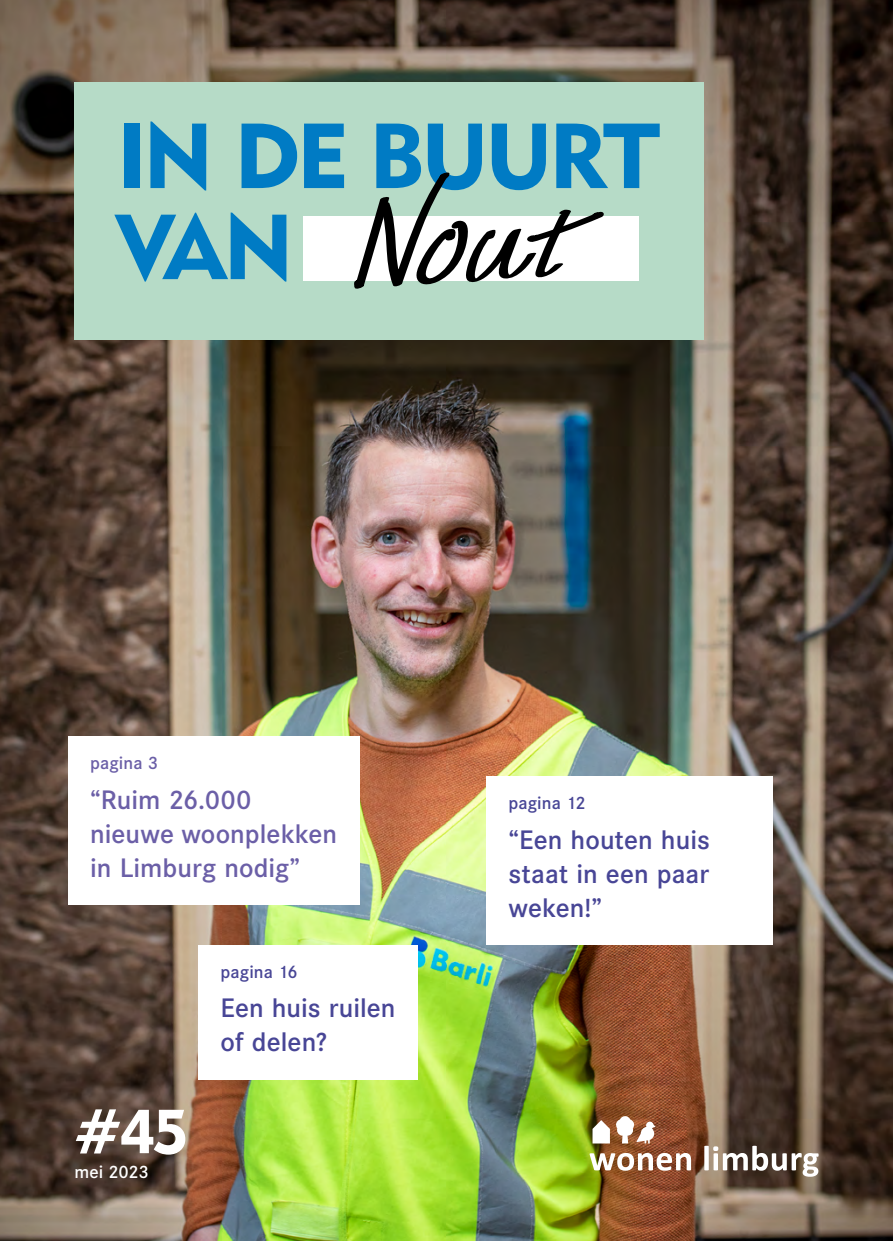
<style>
.page{position:relative;width:893px;height:1241px;background:#fff}
.page>*{position:absolute;margin:0;border:0;box-sizing:border-box;transform-origin:0 0}
.t1{font:91px/91px "Geometric 415 BT Black A";letter-spacing:-.04em;color:#007bc4}
.t2{font:61.25px "Geometric 415 BT Black A";color:#fff}
.t3{font:500 26.25px/34.1px "Corporate S";letter-spacing:.005em;color:#484696;text-align:justify}
.t4{font:500 26.25px/34.1px "Corporate S";color:#6b5fa7}
.t5{font:500 17.5px "Corporate S";letter-spacing:.005em;color:#484696}
.t6{font:500 17.5px "Corporate S";letter-spacing:-.02em;color:#fff}
.t7{font:500 17.5px "Corporate S";letter-spacing:.005em;color:#6b5fa7}
</style>
<div class="page">
<img style="left:0;top:0;width:893px;height:1240px">
<div style="left:74px;top:82px;width:630px;height:258px;background:#b6dbc7"></div>
<div style="left:303px;top:216px;width:336px;height:65px;background:#fff"></div>
<svg style="left:592px;top:1119px;width:18px;height:24px"></svg>
<svg style="left:616px;top:1115px;width:39px;height:28px"></svg>
<svg style="left:590px;top:1152px;width:101px;height:18px"></svg>
<svg style="left:704px;top:1145px;width:115px;height:31px"></svg>
<div style="left:486px;top:776px;width:286px;height:168px;background:#fff"></div>
<div style="left:198px;top:944px;width:220px;height:135px;background:#fff"></div>
<svg style="left:354px;top:172px;width:250px;height:117px"></svg>
<div style="left:68px;top:736px;width:291px;height:168px;background:#fff"></div>
<h1 class="t1" style="left:117px;top:109px;width:545px">IN DE BUURT<br>VAN</h1>
<p class="t7" style="left:90px;top:752px;width:69px">pagina 3</p>
<p class="t4" style="left:90px;top:782px;width:248px">“Ruim 26.000 nieuwe woonplekken in Limburg nodig”</p>
<h2 class="t2" style="left:74px;top:1093px;width:116px">#45</h2>
<p class="t6" style="left:74px;top:1160px;width:76px">mei 2023</p>
<p class="t5" style="left:221px;top:961px;width:79px">pagina 16</p>
<p class="t3" style="left:221px;top:991px;width:176px">Een huis ruilen of delen?</p>
<p class="t5" style="left:508px;top:792px;width:79px">pagina 12</p>
<p class="t3" style="left:508px;top:822px;width:203px">“Een houten huis staat in een paar weken!”</p>
</div>
